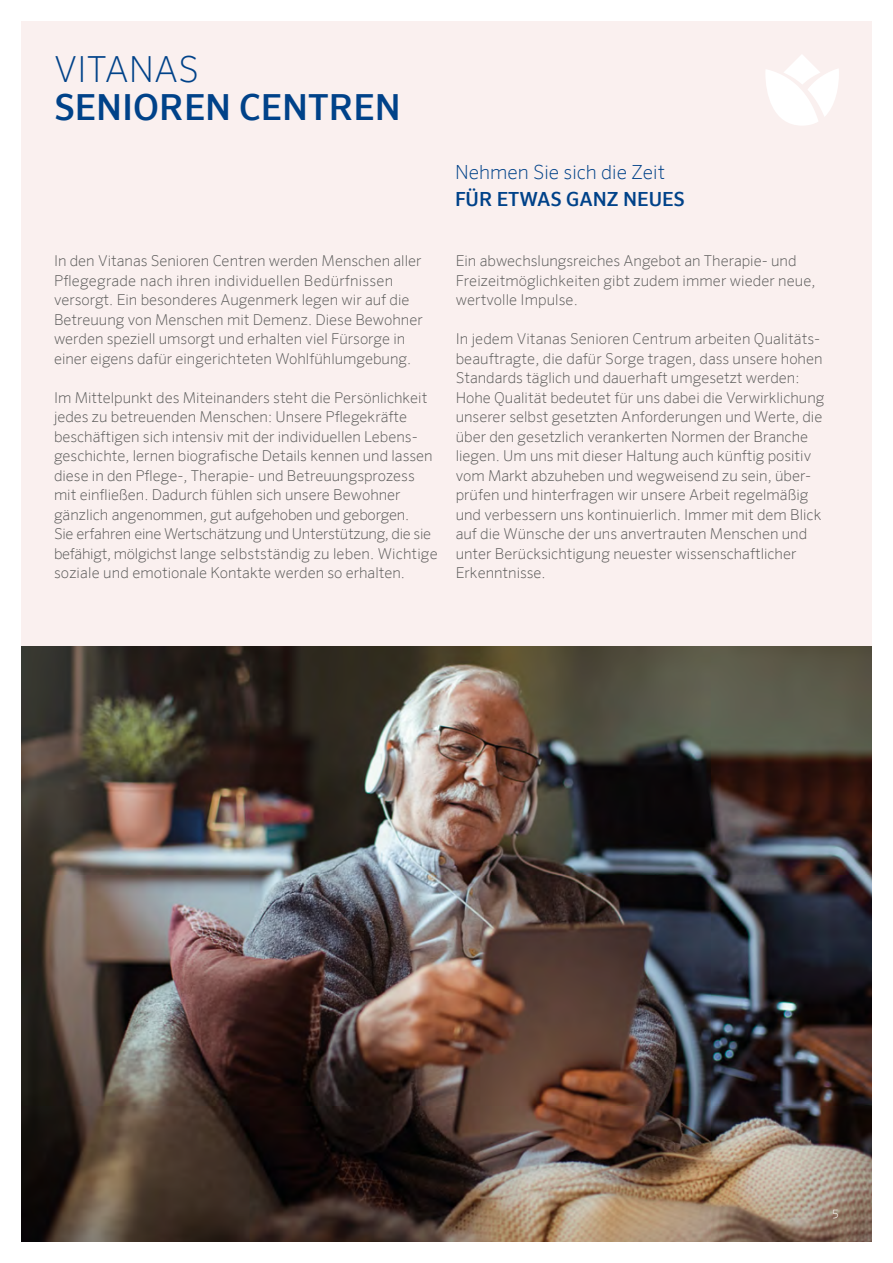
<style>
.page{position:relative;width:893px;height:1263px;background:#fff}
.page>*{position:absolute;margin:0;border:0;box-sizing:border-box;transform-origin:0 0}
.t1{font:500 36px "Sero Offc Pro";color:#004289}
.t2{font:200 36px "Sero Offc Pro";color:#004289}
.t3{font:200 19.5px "Sero Offc Pro";color:#004289}
.t4{font:500 19.5px "Sero Offc Pro";color:#004289}
.t5{font:200 15px/19.5px "Sero Offc Pro";color:#575756}
.t6{font:200 12px "Sero Offc Pro";color:#fff}
</style>
<div class="page">
<div style="left:21px;top:21px;width:851px;height:1221px;background:#faf0ef"></div>
<img style="left:21px;top:646px;width:851px;height:596px">
<svg style="left:766px;top:55px;width:73px;height:70px"></svg>
<h1 class="t2" style="left:54px;top:48px;width:147px">VITANAS</h1>
<h1 class="t1" style="left:54px;top:85px;width:348px">SENIOREN CENTREN</h1>
<h2 class="t3" style="left:455px;top:161px;width:212px">Nehmen Sie sich die Zeit</h2>
<h2 class="t4" style="left:455px;top:187px;width:231px">FÜR ETWAS GANZ NEUES</h2>
<p class="t5" style="left:54px;top:251px;width:370px">In den Vitanas Senioren Centren werden Menschen aller Pflegegrade nach ihren individuellen Bedürfnissen versorgt. Ein besonderes Augenmerk legen wir auf die Betreuung von Menschen mit Demenz. Diese Bewohner werden speziell umsorgt und erhalten viel Fürsorge in einer eigens dafür eingerichteten Wohlfühlumgebung.</p>
<p class="t5" style="left:54px;top:387px;width:385px">Im Mittelpunkt des Miteinanders steht die Persönlichkeit jedes zu betreuenden Menschen: Unsere Pflegekräfte beschäftigen sich intensiv mit der individuellen Lebens&shy;geschichte, lernen biografische Details kennen und lassen diese in den Pflege-, Therapie- und Betreuungsprozess mit einfließen. Dadurch fühlen sich unsere Bewohner gänzlich angenommen, gut aufgehoben und geborgen.<br>Sie erfahren eine Wertschätzung und Unterstützung, die sie befähigt, mölgichst lange selbstständig zu leben. Wichtige soziale und emotionale Kontakte werden so erhalten.</p>
<p class="t5" style="left:456px;top:251px;width:361px">Ein abwechslungsreiches Angebot an Therapie- und<br>Freizeitmöglichkeiten gibt zudem immer wieder neue, wertvolle Impulse.</p>
<p class="t5" style="left:456px;top:329px;width:370px">In jedem Vitanas Senioren Centrum arbeiten Qualitäts&shy;beauftragte, die dafür Sorge tragen, dass unsere hohen Standards täglich und dauerhaft umgesetzt werden:<br>Hohe Qualität bedeutet für uns dabei die Verwirklichung unserer selbst gesetzten Anforderungen und Werte, die über den gesetzlich verankerten Normen der Branche liegen. Um uns mit dieser Haltung auch künftig positiv vom Markt abzuheben und wegweisend zu sein, über&shy;prüfen und hinterfragen wir unsere Arbeit regelmäßig und verbessern uns kontinuierlich. Immer mit dem Blick auf die Wünsche der uns anvertrauten Menschen und unter Berücksichtigung neuester wissenschaftlicher Erkenntnisse.</p>
<p class="t6" style="left:832px;top:1207px;width:8px">5</p>
</div>
